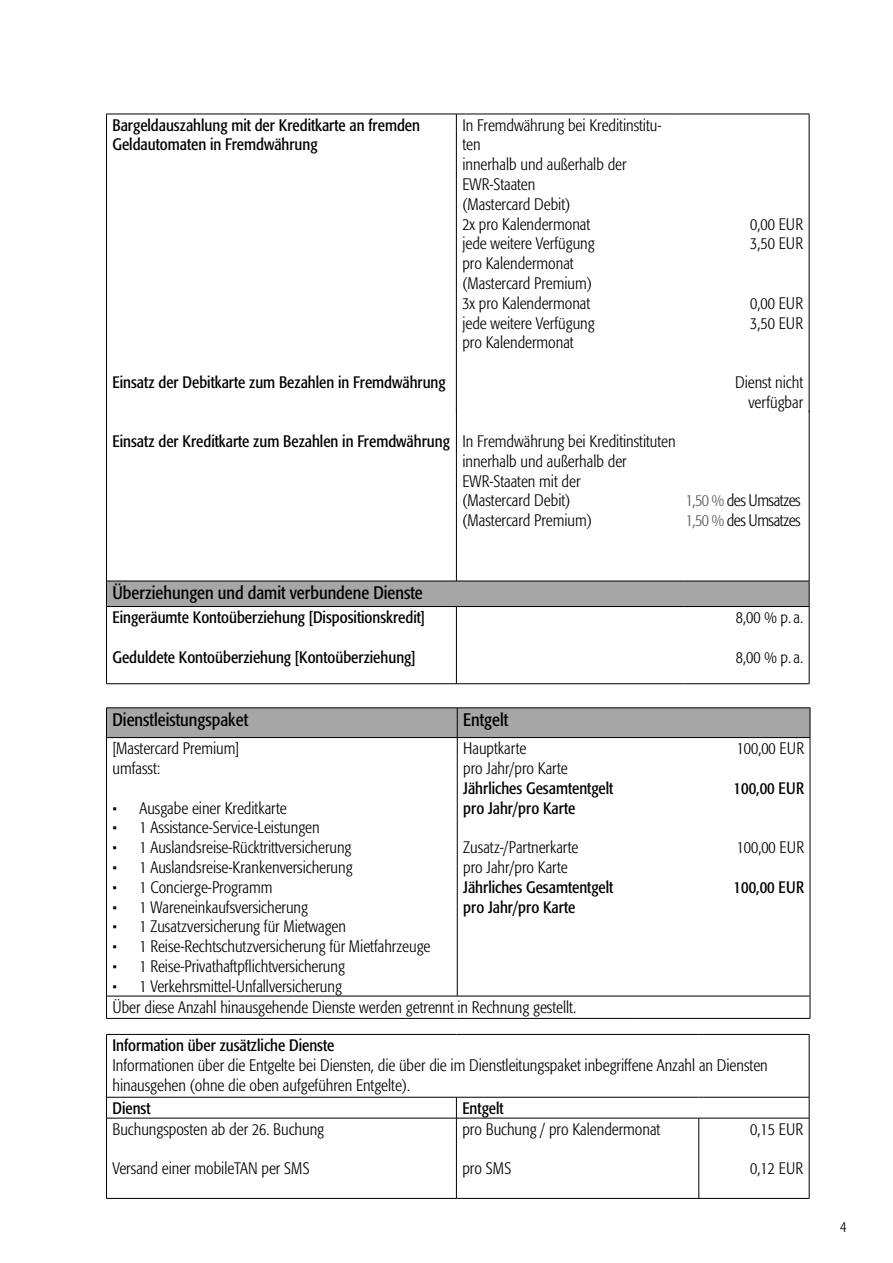
<style>
.page{position:relative;width:893px;height:1263px;background:#fff}
.page>*{position:absolute;margin:0;border:0;box-sizing:border-box;transform-origin:0 0}
.t1{font:condensed 18px "Formata BQ";color:#000}
.t2{font:300 condensed 16.5px/19.8px "Formata BQ";color:#000}
.t3{font:condensed 16.5px/19.8px "Formata BQ";color:#000}
.t4{font:300 condensed 16.5px/19.8px "Formata BQ";letter-spacing:-.03em;color:#000}
.t5{font:300 condensed 16.5px/19.8px "Formata BQ";letter-spacing:.02em;color:#000}
.t6{font:300 condensed 15px "Formata BQ";color:#000}
.s1{font-weight:400}
.s2{color:#5a5a5a}
</style>
<div class="page">
<hr style="left:106px;top:114px;width:1px;height:298px;background:#000">
<hr style="left:809px;top:114px;width:1px;height:298px;background:#000">
<hr style="left:106px;top:114px;width:350px;height:1px;background:#000">
<hr style="left:678px;top:114px;width:131px;height:1px;background:#000">
<hr style="left:456px;top:114px;width:222px;height:1px;background:#000">
<hr style="left:456px;top:114px;width:1px;height:298px;background:#000">
<div style="left:106px;top:581px;width:703px;height:25px;background:#a6a6a6"></div>
<hr style="left:106px;top:411px;width:1px;height:170px;background:#000">
<hr style="left:809px;top:411px;width:1px;height:170px;background:#000">
<svg style="left:809px;top:581px;width:1px;height:25px"></svg>
<hr style="left:809px;top:607px;width:1px;height:76px;background:#000">
<hr style="left:456px;top:411px;width:1px;height:170px;background:#000">
<hr style="left:106px;top:607px;width:1px;height:76px;background:#000">
<hr style="left:456px;top:607px;width:1px;height:76px;background:#000">
<hr style="left:106px;top:683px;width:350px;height:1px;background:#000">
<hr style="left:106px;top:581px;width:350px;height:1px;background:#000">
<svg style="left:106px;top:581px;width:1px;height:25px"></svg>
<hr style="left:456px;top:581px;width:227px;height:1px;background:#000">
<hr style="left:683px;top:581px;width:126px;height:1px;background:#000">
<hr style="left:106px;top:606px;width:350px;height:1px;background:#000">
<hr style="left:456px;top:606px;width:227px;height:1px;background:#000">
<hr style="left:683px;top:606px;width:126px;height:1px;background:#000">
<hr style="left:456px;top:683px;width:227px;height:1px;background:#000">
<hr style="left:683px;top:683px;width:126px;height:1px;background:#000">
<hr style="left:810px;top:738px;width:1px;height:258px;background:#000">
<hr style="left:106px;top:707px;width:351px;height:1px;background:#000">
<hr style="left:106px;top:738px;width:1px;height:258px;background:#000">
<hr style="left:457px;top:738px;width:1px;height:258px;background:#000">
<hr style="left:106px;top:996px;width:351px;height:1px;background:#000">
<svg style="left:106px;top:996px;width:1px;height:22px"></svg>
<hr style="left:457px;top:996px;width:180px;height:1px;background:#000">
<hr style="left:637px;top:996px;width:173px;height:1px;background:#000">
<svg style="left:810px;top:996px;width:1px;height:22px"></svg>
<hr style="left:106px;top:1018px;width:351px;height:1px;background:#000">
<hr style="left:457px;top:1018px;width:180px;height:1px;background:#000">
<hr style="left:637px;top:1018px;width:173px;height:1px;background:#000">
<hr style="left:106px;top:737px;width:351px;height:1px;background:#000">
<hr style="left:457px;top:737px;width:180px;height:1px;background:#000">
<hr style="left:637px;top:737px;width:173px;height:1px;background:#000">
<hr style="left:457px;top:707px;width:180px;height:1px;background:#000">
<div style="left:106px;top:708px;width:705px;height:29px;background:#a6a6a6"></div>
<hr style="left:637px;top:707px;width:173px;height:1px;background:#000">
<svg style="left:456px;top:1098px;width:1px;height:20px"></svg>
<hr style="left:809px;top:1118px;width:1px;height:80px;background:#000">
<hr style="left:456px;top:1118px;width:1px;height:80px;background:#000">
<hr style="left:699px;top:1198px;width:110px;height:1px;background:#000">
<hr style="left:106px;top:1034px;width:350px;height:1px;background:#000">
<hr style="left:106px;top:1034px;width:1px;height:63px;background:#000">
<hr style="left:456px;top:1034px;width:243px;height:1px;background:#000">
<hr style="left:699px;top:1034px;width:110px;height:1px;background:#000">
<hr style="left:809px;top:1034px;width:1px;height:63px;background:#000">
<hr style="left:106px;top:1118px;width:350px;height:1px;background:#000">
<hr style="left:456px;top:1118px;width:243px;height:1px;background:#000">
<hr style="left:699px;top:1118px;width:110px;height:1px;background:#000">
<hr style="left:106px;top:1097px;width:350px;height:1px;background:#000">
<svg style="left:106px;top:1097px;width:1px;height:21px"></svg>
<hr style="left:456px;top:1097px;width:243px;height:1px;background:#000">
<hr style="left:699px;top:1097px;width:110px;height:1px;background:#000">
<svg style="left:809px;top:1097px;width:1px;height:21px"></svg>
<hr style="left:106px;top:1118px;width:1px;height:80px;background:#000">
<hr style="left:698px;top:1118px;width:1px;height:80px;background:#000">
<hr style="left:106px;top:1198px;width:350px;height:1px;background:#000">
<hr style="left:456px;top:1198px;width:243px;height:1px;background:#000">
<p class="t3" style="left:112px;top:115px;width:309px">Bargeldauszahlung mit der Kreditkarte an fremden<br>Geldautomaten in Fremdwährung</p>
<p class="t3" style="left:112px;top:372px;width:335px">Einsatz der Debitkarte zum Bezahlen in Fremdwährung</p>
<p class="t2" style="left:462px;top:115px;width:201px">In Fremdwährung bei Kreditinstitu&shy;ten<br>innerhalb und außerhalb der<br>EWR-Staaten<br>(Mastercard Debit)<br>2x pro Kalendermonat<br>jede weitere Verfügung<br>pro Kalendermonat<br>(Mastercard Premium)<br>3x pro Kalendermonat<br>jede weitere Verfügung<br>pro Kalendermonat</p>
<p class="t2" style="left:462px;top:431px;width:215px;text-indent:-350px"><span class="s1">Einsatz der Kreditkarte zum Bezahlen in Fremdwährung</span> In Fremdwährung bei Kreditinstituten innerhalb und außerhalb der EWR-Staaten mit der<br>(Mastercard Debit)<br>(Mastercard Premium)</p>
<p class="t5" style="left:750px;top:214px;width:54px">0,00 EUR<br>3,50 EUR</p>
<p class="t5" style="left:750px;top:293px;width:54px">0,00 EUR<br>3,50 EUR</p>
<p class="t2" style="left:735px;top:372px;width:70px;text-align:right">Dienst nicht verfügbar</p>
<p class="t4" style="left:686px;top:491px;width:116px"><span class="s2">1,50 %</span> des Umsatzes<br><span class="s2">1,50 %</span> des Umsatzes</p>
<p class="t1" style="left:112px;top:582px;width:312px">Überziehungen und damit verbundene Dienste</p>
<p class="t3" style="left:112px;top:607px;width:314px">Eingeräumte Kontoüberziehung [Dispositionskredit]</p>
<p class="t3" style="left:112px;top:647px;width:305px">Geduldete Kontoüberziehung [Kontoüberziehung]</p>
<p class="t1" style="left:112px;top:709px;width:137px">Dienstleistungspaket</p>
<p class="t1" style="left:463px;top:709px;width:46px">Entgelt</p>
<p class="t2" style="left:112px;top:738px;width:128px">[Mastercard Premium] umfasst:</p>
<p class="t2" style="left:112px;top:798px;width:176px">• Ausgabe einer Kreditkarte</p>
<p class="t2" style="left:112px;top:818px;width:209px">• 1 Assistance-Service-Leistungen</p>
<p class="t2" style="left:112px;top:837px;width:241px">• 1 Auslandsreise-Rücktrittversicherung</p>
<p class="t2" style="left:112px;top:857px;width:242px">• 1 Auslandsreise-Krankenversicherung</p>
<p class="t2" style="left:112px;top:877px;width:162px">• 1 Concierge-Programm</p>
<p class="t2" style="left:112px;top:897px;width:197px">• 1 Wareneinkaufsversicherung</p>
<p class="t2" style="left:112px;top:917px;width:235px">• 1 Zusatzversicherung für Mietwagen</p>
<p class="t2" style="left:112px;top:936px;width:319px">• 1 Reise-Rechtschutzversicherung für Mietfahrzeuge</p>
<p class="t2" style="left:112px;top:956px;width:234px">• 1 Reise-Privathaftpflichtversicherung</p>
<p class="t2" style="left:112px;top:976px;width:231px">• 1 Verkehrsmittel-Unfallversicherung</p>
<p class="t2" style="left:463px;top:738px;width:106px">Hauptkarte<br>pro Jahr/pro Karte</p>
<p class="t3" style="left:463px;top:778px;width:152px">Jährliches Gesamtentgelt pro Jahr/pro Karte</p>
<p class="t2" style="left:463px;top:837px;width:117px">Zusatz-/Partnerkarte pro Jahr/pro Karte</p>
<p class="t3" style="left:463px;top:877px;width:152px">Jährliches Gesamtentgelt pro Jahr/pro Karte</p>
<p class="t2" style="left:736px;top:607px;width:69px">8,00 % p. a.</p>
<p class="t2" style="left:736px;top:647px;width:69px">8,00 % p. a.</p>
<p class="t2" style="left:737px;top:738px;width:69px">100,00 EUR</p>
<p class="t3" style="left:734px;top:778px;width:72px">100,00 EUR</p>
<p class="t2" style="left:737px;top:837px;width:69px">100,00 EUR</p>
<p class="t3" style="left:734px;top:877px;width:72px">100,00 EUR</p>
<p class="t2" style="left:112px;top:997px;width:465px">Über diese Anzahl hinausgehende Dienste werden getrennt in Rechnung gestellt.</p>
<p class="t3" style="left:112px;top:1035px;width:223px">Information über zusätzliche Dienste</p>
<p class="t2" style="left:112px;top:1055px;width:657px">Informationen über die Entgelte bei Diensten, die über die im Dienstleitungspaket inbegriffene Anzahl an Diensten hinausgehen (ohne die oben aufgeführen Entgelte).</p>
<p class="t3" style="left:112px;top:1098px;width:40px">Dienst</p>
<p class="t3" style="left:462px;top:1098px;width:43px">Entgelt</p>
<p class="t2" style="left:112px;top:1119px;width:213px">Buchungsposten ab der 26. Buchung</p>
<p class="t2" style="left:112px;top:1158px;width:199px">Versand einer mobileTAN per SMS</p>
<p class="t2" style="left:462px;top:1119px;width:199px">pro Buchung / pro Kalendermonat</p>
<p class="t2" style="left:462px;top:1158px;width:50px">pro SMS</p>
<p class="t2" style="left:750px;top:1119px;width:54px">0,15 EUR</p>
<p class="t2" style="left:750px;top:1158px;width:54px">0,12 EUR</p>
<p class="t6" style="left:840px;top:1218px;width:8px">4</p>
</div>
